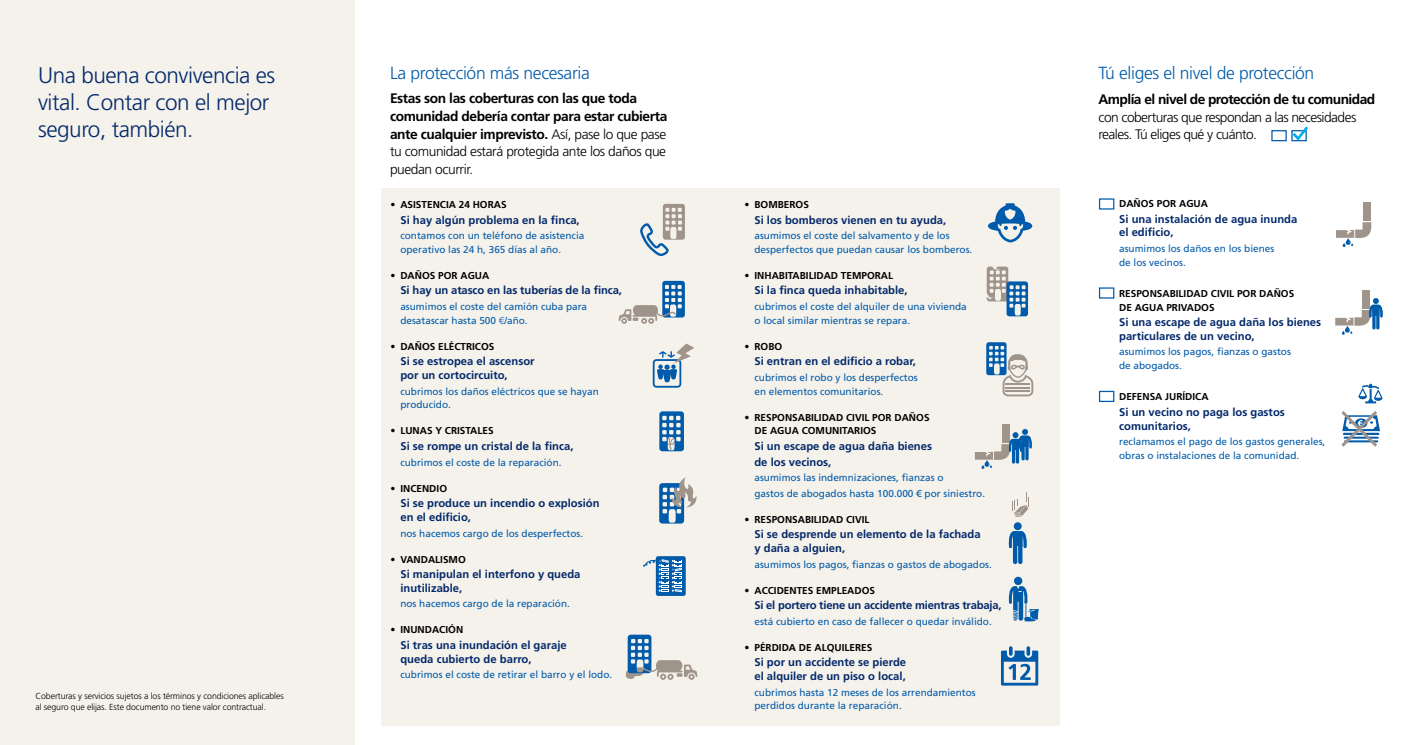
<style>
.page{position:relative;width:1418px;height:745px;background:#fff}
.page>*{position:absolute;margin:0;border:0;box-sizing:border-box;transform-origin:0 0}
.t1{font:300 22.5px/27px "Frutiger LT Std";letter-spacing:-.02em;color:#03296a}
.t2{font:300 17.5px "Frutiger LT Std";letter-spacing:-.02em;color:#005baa}
.t3{font:700 13.75px/17.5px "Frutiger LT Std";letter-spacing:-.03em;color:#000}
.t4{font:300 13.75px/17.5px "Frutiger LT Std";letter-spacing:-.04em;color:#000}
.t5{font:700 11.25px/13.8px "Frutiger LT Std";color:#03296a}
.t6{font:700 11.25px "Frutiger LT Std";letter-spacing:-.02em;color:#03296a}
.t7{font:10px/13.8px "Frutiger LT Std";color:#005baa}
.t8{font:700 10px/13.8px "Frutiger LT Std";color:#000}
.t9{font:300 8.75px/10.5px "Frutiger LT Std";letter-spacing:-.01em;color:#000}
.s1{font-weight:300}
</style>
<div class="page">
<div style="left:0;top:0;width:354px;height:744px;background:#f5f1eb"></div>
<div style="left:381px;top:188px;width:679px;height:537px;background:#f5f1eb"></div>
<div style="left:1271px;top:130px;width:15px;height:11px;border:1px solid #005baa"></div>
<svg style="left:1291px;top:126px;width:17px;height:16px"></svg>
<svg style="left:640px;top:204px;width:45px;height:52px"></svg>
<svg style="left:625px;top:634px;width:72px;height:45px"></svg>
<svg style="left:652px;top:343px;width:42px;height:44px"></svg>
<svg style="left:659px;top:411px;width:25px;height:40px"></svg>
<svg style="left:659px;top:477px;width:38px;height:46px"></svg>
<div style="left:656px;top:556px;width:29px;height:39px;background:#005baa;border-radius:2px"></div>
<svg style="left:643px;top:559px;width:39px;height:33px"></svg>
<svg style="left:618px;top:281px;width:67px;height:42px"></svg>
<svg style="left:988px;top:203px;width:44px;height:39px"></svg>
<svg style="left:986px;top:266px;width:42px;height:50px"></svg>
<svg style="left:986px;top:342px;width:47px;height:54px"></svg>
<hr style="left:1005px;top:390px;width:25px;height:2px;background:#9f948a">
<div style="left:1013px;top:522px;width:8px;height:8px;background:#005baa;border-radius:50%"></div>
<svg style="left:1008px;top:531px;width:18px;height:32px"></svg>
<svg style="left:1012px;top:492px;width:17px;height:24px"></svg>
<svg style="left:1341px;top:411px;width:38px;height:35px"></svg>
<svg style="left:1358px;top:383px;width:24px;height:20px"></svg>
<div style="left:1098px;top:198px;width:16px;height:11px;border:1px solid #005baa"></div>
<div style="left:1098px;top:287px;width:16px;height:11px;border:1px solid #005baa"></div>
<div style="left:1098px;top:390px;width:16px;height:12px;border:1px solid #005baa"></div>
<div style="left:1014px;top:576px;width:8px;height:8px;background:#005baa;border-radius:50%"></div>
<svg style="left:1008px;top:585px;width:30px;height:36px"></svg>
<svg style="left:1001px;top:646px;width:37px;height:39px"></svg>
<div style="left:1002px;top:424px;width:7px;height:18px;background:#9f948a"></div>
<svg style="left:974px;top:428px;width:57px;height:40px"></svg>
<div style="left:1362px;top:290px;width:7px;height:18px;background:#9f948a"></div>
<svg style="left:1335px;top:298px;width:47px;height:36px"></svg>
<div style="left:1363px;top:203px;width:7px;height:18px;background:#9f948a"></div>
<svg style="left:1336px;top:222px;width:35px;height:25px"></svg>
<h1 class="t1" style="left:38px;top:61px;width:239px">Una buena convivencia es</h1>
<h2 class="t2" style="left:1098px;top:63px;width:217px">Tú eliges el nivel de protección</h2>
<h1 class="t1" style="left:38px;top:88px;width:233px">vital. Contar con el mejor seguro, también.</h1>
<h2 class="t2" style="left:390px;top:63px;width:201px">La protección más necesaria</h2>
<h3 class="t3" style="left:390px;top:90px;width:279px">Estas son las coberturas con las que toda comunidad debería contar para estar cubierta ante cualquier imprevisto. <span class="s1">Así, pase lo que pase tu comunidad estará protegida ante los daños que puedan ocurrir.</span></h3>
<h3 class="t3" style="left:1098px;top:90px;width:278px">Amplía el nivel de protección de tu comunidad</h3>
<h3 class="t4" style="left:1098px;top:108px;width:259px">con coberturas que respondan a las necesidades reales. Tú eliges qué y cuánto.</h3>
<p class="t9" style="left:35px;top:690px;width:250px">Coberturas y servicios sujetos a los términos y condiciones aplicables al seguro que elijas. Este documento no tiene valor contractual.</p>
<p class="t8" style="left:390px;top:197px;width:118px">• ASISTENCIA 24 HORAS</p>
<p class="t5" style="left:400px;top:213px;width:181px">Si hay algún problema en la finca,</p>
<p class="t7" style="left:400px;top:228px;width:185px">contamos con un teléfono de asistencia operativo las 24 h, 365 días al año.</p>
<p class="t8" style="left:390px;top:268px;width:100px">• DAÑOS POR AGUA</p>
<p class="t5" style="left:400px;top:283px;width:223px">Si hay un atasco en las tuberías de la finca,</p>
<p class="t7" style="left:400px;top:299px;width:188px">asumimos el coste del camión cuba para desatascar hasta 500 <span class="s1">€</span>/año.</p>
<p class="t8" style="left:390px;top:339px;width:105px">• DAÑOS ELÉCTRICOS</p>
<p class="t5" style="left:400px;top:354px;width:136px">Si se estropea el ascensor por un cortocircuito,</p>
<p class="t7" style="left:400px;top:384px;width:200px">cubrimos los daños eléctricos que se hayan producido.</p>
<p class="t8" style="left:390px;top:424px;width:105px">• LUNAS Y CRISTALES</p>
<p class="t5" style="left:400px;top:439px;width:174px">Si se rompe un cristal de la finca,</p>
<p class="t7" style="left:400px;top:455px;width:163px">cubrimos el coste de la reparación.</p>
<p class="t8" style="left:390px;top:481px;width:58px">• INCENDIO</p>
<p class="t5" style="left:400px;top:496px;width:201px">Si se produce un incendio o explosión en el edificio,</p>
<p class="t7" style="left:400px;top:526px;width:184px">nos hacemos cargo de los desperfectos.</p>
<p class="t8" style="left:390px;top:552px;width:77px">• VANDALISMO</p>
<p class="t5" style="left:400px;top:567px;width:182px">Si manipulan el interfono y queda inutilizable,</p>
<p class="t7" style="left:400px;top:596px;width:171px">nos hacemos cargo de la reparación.</p>
<p class="t8" style="left:390px;top:622px;width:74px">• INUNDACIÓN</p>
<p class="t5" style="left:400px;top:638px;width:168px">Si tras una inundación el garaje queda cubierto de barro,</p>
<p class="t7" style="left:400px;top:667px;width:213px">cubrimos el coste de retirar el barro y el lodo.</p>
<p class="t8" style="left:744px;top:197px;width:66px">• BOMBEROS</p>
<p class="t5" style="left:754px;top:213px;width:193px">Si los bomberos vienen en tu ayuda,</p>
<p class="t7" style="left:754px;top:228px;width:219px">asumimos el coste del salvamento y de los desperfectos que puedan causar los bomberos.</p>
<p class="t8" style="left:744px;top:268px;width:150px">• INHABITABILIDAD TEMPORAL</p>
<p class="t5" style="left:754px;top:283px;width:155px">Si la finca queda inhabitable,</p>
<p class="t7" style="left:754px;top:299px;width:214px">cubrimos el coste del alquiler de una vivienda o local similar mientras se repara.</p>
<p class="t8" style="left:744px;top:339px;width:39px">• ROBO</p>
<p class="t5" style="left:754px;top:354px;width:163px">Si entran en el edificio a robar,</p>
<p class="t7" style="left:754px;top:370px;width:165px">cubrimos el robo y los desperfectos en elementos comunitarios.</p>
<p class="t8" style="left:754px;top:410px;width:177px;text-indent:-10px">• RESPONSABILIDAD CIVIL POR DAÑOS<br>DE AGUA COMUNITARIOS</p>
<p class="t5" style="left:754px;top:438px;width:179px;line-height:15.5px">Si un escape de agua daña bienes de los vecinos,</p>
<p class="t7" style="left:754px;top:469px;width:232px;line-height:15.5px">asumimos las indemnizaciones, fianzas o<br>gastos de abogados hasta 100.000 € por siniestro.</p>
<p class="t8" style="left:744px;top:512px;width:127px">• RESPONSABILIDAD CIVIL</p>
<p class="t5" style="left:754px;top:527px;width:228px">Si se desprende un elemento de la fachada y daña a alguien,</p>
<p class="t7" style="left:754px;top:557px;width:239px">asumimos los pagos, fianzas o gastos de abogados.</p>
<p class="t8" style="left:744px;top:583px;width:132px">• ACCIDENTES EMPLEADOS</p>
<p class="t6" style="left:754px;top:598px;width:248px">Si el portero tiene un accidente mientras trabaja,</p>
<p class="t7" style="left:754px;top:614px;width:239px">está cubierto en caso de fallecer o quedar inválido.</p>
<p class="t8" style="left:744px;top:640px;width:129px">• PÉRDIDA DE ALQUILERES</p>
<p class="t5" style="left:754px;top:655px;width:153px">Si por un accidente se pierde el alquiler de un piso o local,</p>
<p class="t7" style="left:754px;top:685px;width:223px">cubrimos hasta 12 meses de los arrendamientos perdidos durante la reparación.</p>
<p class="t8" style="left:1119px;top:197px;width:90px">DAÑOS POR AGUA</p>
<p class="t5" style="left:1119px;top:212px;width:180px">Si una instalación de agua inunda el edificio,</p>
<p class="t7" style="left:1119px;top:241px;width:157px">asumimos los daños en los bienes de los vecinos.</p>
<p class="t8" style="left:1119px;top:286px;width:177px">RESPONSABILIDAD CIVIL POR DAÑOS<br>DE AGUA PRIVADOS</p>
<p class="t5" style="left:1119px;top:315px;width:203px">Si una escape de agua daña los bienes particulares de un vecino,</p>
<p class="t7" style="left:1119px;top:345px;width:173px">asumimos los pagos, fianzas o gastos de abogados.</p>
<p class="t8" style="left:1119px;top:389px;width:91px">DEFENSA JURÍDICA</p>
<p class="t5" style="left:1119px;top:405px;width:167px">Si un vecino no paga los gastos comunitarios,</p>
<p class="t7" style="left:1119px;top:434px;width:208px">reclamamos el pago de los gastos generales, obras o instalaciones de la comunidad.</p>
</div>
